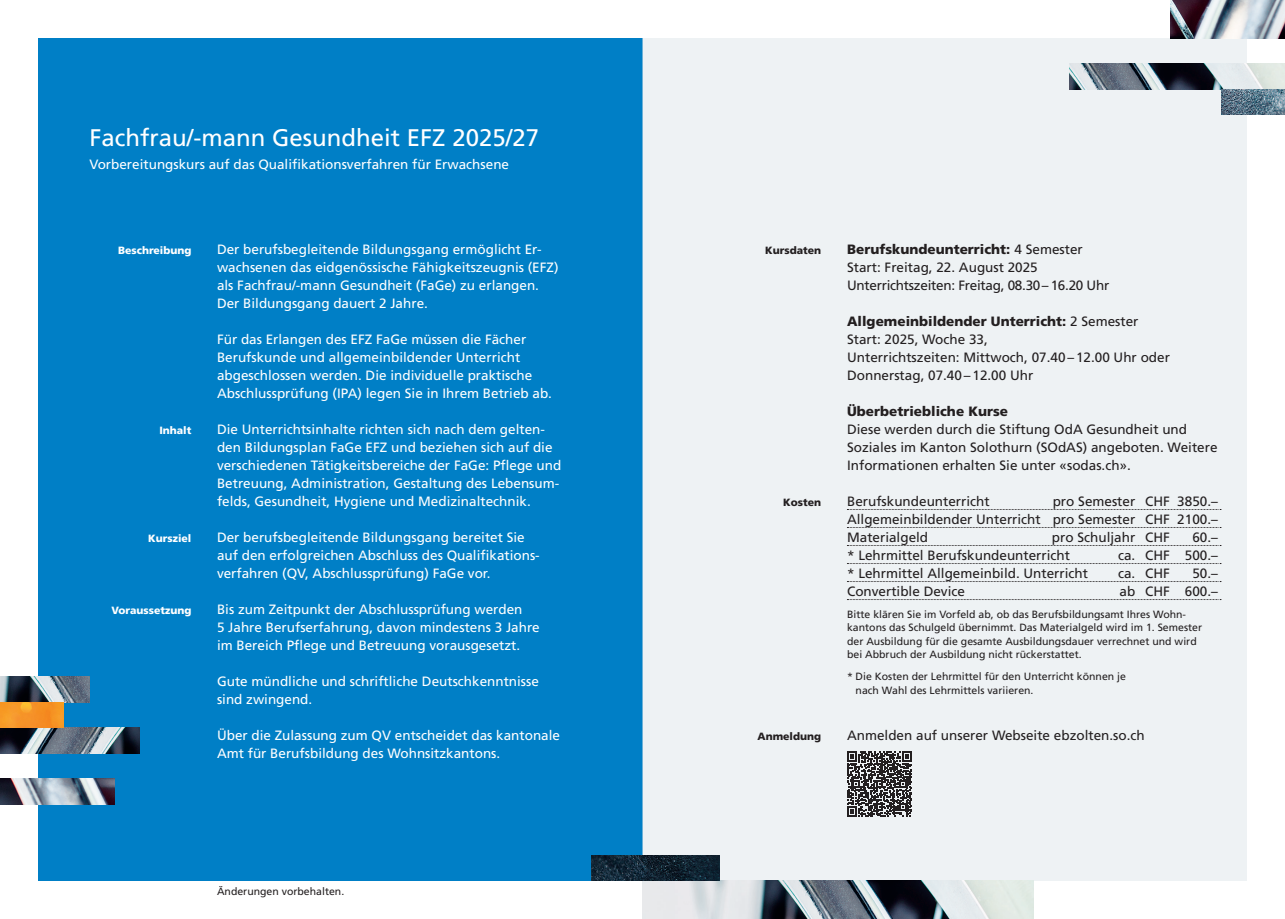
<style>
.page{position:relative;width:1285px;height:919px;background:#fff}
.page>*{position:absolute;margin:0;border:0;box-sizing:border-box;transform-origin:0 0}
.Titel_weiss{font:24px "Frutiger LT Com";color:#fff}
.Grundtext_weiss{font:13.5px/18px "Frutiger LT Com";color:#fff}
.Grundtext_schwarz{font:13.5px/18px "Frutiger LT Com";color:#231f20}
.Grundtext_schwarz_Linie{font:13.5px "Frutiger LT Com";color:#231f20}
.Titelzusatz_weiss{font:13.5px "Frutiger LT Com";color:#fff}
.Grundtext_schwarz-2{font:13.5px "Frutiger LT Com";letter-spacing:-.02em;color:#231f20}
.Grundtext{font:900 13.5px "Frutiger LT Com";color:#231f20}
.Grundtext_weiss-2{font:900 13.5px "Frutiger LT Com";color:#231f20}
.Grundtext_schwarz-3{font:900 13.5px "Frutiger LT Com";color:#231f20}
.Grundtext_klein_schwarz{font:10.5px/13.5px "Frutiger LT Com";color:#231f20}
.Untertitel_weiss_fett{font:900 10.5px "Frutiger LT Com";color:#fff}
.Untertitel_schwarz_fett{font:900 10.5px "Frutiger LT Com";color:#231f20}
.Grundtext-2{font:10.5px "Frutiger LT Com";color:#231f20}
.s1{font-weight:400}
</style>
<div class="page">
<div style="left:38px;top:38px;width:604px;height:842px;background:#007fc6"></div>
<div style="left:642px;top:38px;width:604px;height:842px;background:#eef2f4"></div>
<img style="left:0;top:676px;width:89px;height:26px">
<img style="left:0;top:778px;width:115px;height:26px">
<img style="left:0;top:727px;width:139px;height:26px">
<img style="left:1069px;top:64px;width:215px;height:25px">
<img style="left:1170px;top:0;width:114px;height:38px">
<img style="left:642px;top:880px;width:391px;height:38px">
<img style="left:591px;top:855px;width:128px;height:25px">
<img style="left:0;top:702px;width:64px;height:25px">
<img style="left:1220px;top:89px;width:64px;height:26px">
<svg style="left:847px;top:509px;width:373px;height:1px"></svg>
<svg style="left:847px;top:527px;width:373px;height:1px"></svg>
<svg style="left:847px;top:545px;width:373px;height:1px"></svg>
<svg style="left:847px;top:563px;width:373px;height:1px"></svg>
<svg style="left:847px;top:581px;width:373px;height:1px"></svg>
<svg style="left:847px;top:599px;width:373px;height:1px"></svg>
<svg style="left:847px;top:751px;width:64px;height:65px"></svg>
<p class="Titel_weiss" style="left:89px;top:123px;width:451px">Fachfrau/-mann Gesundheit EFZ 2025/27</p>
<p class="Titelzusatz_weiss" style="left:89px;top:156px;width:421px">Vorbereitungskurs auf das Qualifikationsverfahren für Erwachsene</p>
<p class="Untertitel_weiss_fett" style="left:118px;top:244px;width:75px">Beschreibung</p>
<p class="Untertitel_weiss_fett" style="left:159px;top:424px;width:34px">Inhalt</p>
<p class="Untertitel_weiss_fett" style="left:148px;top:532px;width:45px">Kursziel</p>
<p class="Untertitel_weiss_fett" style="left:111px;top:604px;width:81px">Voraussetzung</p>
<p class="Grundtext_weiss" style="left:217px;top:240px;width:343px">Der berufsbegleitende Bildungsgang ermöglicht Er&shy;wachsenen das eidgenössische Fähigkeitszeugnis (EFZ) als Fachfrau/-mann Gesundheit (FaGe) zu erlangen.</p>
<p class="Grundtext_weiss" style="left:217px;top:294px;width:212px">Der Bildungsgang dauert 2 Jahre.</p>
<p class="Grundtext_weiss" style="left:217px;top:330px;width:336px">Für das Erlangen des EFZ FaGe müssen die Fächer Berufskunde und allgemeinbildender Unterricht abgeschlossen werden. Die individuelle praktische Abschlussprüfung (IPA) legen Sie in Ihrem Betrieb ab.</p>
<p class="Grundtext_weiss" style="left:217px;top:420px;width:346px">Die Unterrichtsinhalte richten sich nach dem gelten&shy;den Bildungsplan FaGe EFZ und beziehen sich auf die verschiedenen Tätigkeitsbereiche der FaGe: Pflege und Betreuung, Administration, Gestaltung des Lebensum&shy;felds, Gesundheit, Hygiene und Medizinaltechnik.</p>
<p class="Grundtext_weiss" style="left:217px;top:528px;width:324px">Der berufsbegleitende Bildungsgang bereitet Sie auf den erfolgreichen Abschluss des Qualifikations&shy;verfahren (QV, Abschlussprüfung) FaGe vor.</p>
<p class="Grundtext_weiss" style="left:217px;top:600px;width:324px">Bis zum Zeitpunkt der Abschlussprüfung werden<br>5 Jahre Berufserfahrung, davon mindestens 3 Jahre im Bereich Pflege und Betreuung vorausgesetzt.</p>
<p class="Grundtext_weiss" style="left:217px;top:672px;width:323px">Gute mündliche und schriftliche Deutschkenntnisse sind zwingend.</p>
<p class="Grundtext_weiss" style="left:217px;top:726px;width:344px">Über die Zulassung zum QV entscheidet das kantonale<br>Amt für Berufsbildung des Wohnsitzkantons.</p>
<p class="Grundtext-2" style="left:217px;top:885px;width:129px">Änderungen vorbehalten.</p>
<p class="Untertitel_schwarz_fett" style="left:765px;top:244px;width:58px">Kursdaten</p>
<p class="Untertitel_schwarz_fett" style="left:783px;top:496px;width:39px">Kosten</p>
<p class="Untertitel_schwarz_fett" style="left:757px;top:730px;width:65px">Anmeldung</p>
<p class="Grundtext_weiss-2" style="left:847px;top:241px;width:237px">Berufskundeunterricht: <span class="s1">4 Semester</span></p>
<p class="Grundtext_schwarz" style="left:847px;top:258px;width:192px">Start: Freitag, 22. August 2025</p>
<p class="Grundtext_schwarz-2" style="left:847px;top:277px;width:264px">Unterrichtszeiten: Freitag, 08.30– 16.20 Uhr</p>
<p class="Grundtext" style="left:847px;top:313px;width:293px">Allgemeinbildender Unterricht: <span class="s1">2 Semester</span></p>
<p class="Grundtext_schwarz" style="left:847px;top:330px;width:142px">Start: 2025, Woche 33,</p>
<p class="Grundtext_schwarz" style="left:847px;top:348px;width:324px">Unterrichtszeiten: Mittwoch, 07.40– 12.00 Uhr oder</p>
<p class="Grundtext_schwarz" style="left:847px;top:366px;width:188px">Donnerstag, 07.40– 12.00 Uhr</p>
<p class="Grundtext_schwarz-3" style="left:847px;top:403px;width:162px">Überbetriebliche Kurse</p>
<p class="Grundtext_schwarz" style="left:847px;top:420px;width:372px">Diese werden durch die Stiftung OdA Gesundheit und<br>Soziales im Kanton Solothurn (SOdAS) angeboten. Weitere<br>Informationen erhalten Sie unter «sodas.ch».</p>
<p class="Grundtext_schwarz_Linie" style="left:847px;top:493px;width:144px">Berufskundeunterricht</p>
<p class="Grundtext_schwarz_Linie" style="left:1052px;top:493px;width:167px">pro Semester CHF 3850.–</p>
<p class="Grundtext_schwarz_Linie" style="left:847px;top:511px;width:372px">Allgemeinbildender Unterricht pro Semester CHF 2100.–</p>
<p class="Grundtext_schwarz_Linie" style="left:847px;top:529px;width:83px">Materialgeld</p>
<p class="Grundtext_schwarz_Linie" style="left:1051px;top:529px;width:119px">pro Schuljahr CHF</p>
<p class="Grundtext_schwarz_Linie" style="left:1192px;top:529px;width:27px">60.–</p>
<p class="Grundtext_schwarz_Linie" style="left:847px;top:547px;width:224px">* Lehrmittel Berufskundeunterricht</p>
<p class="Grundtext_schwarz_Linie" style="left:1117px;top:547px;width:101px">ca. CHF 500.–</p>
<p class="Grundtext_schwarz_Linie" style="left:847px;top:565px;width:242px">* Lehrmittel Allgemeinbild. Unterricht</p>
<p class="Grundtext_schwarz_Linie" style="left:1117px;top:565px;width:53px">ca. CHF</p>
<p class="Grundtext_schwarz_Linie" style="left:1192px;top:565px;width:27px">50.–</p>
<p class="Grundtext_schwarz_Linie" style="left:847px;top:583px;width:119px">Convertible Device</p>
<p class="Grundtext_schwarz_Linie" style="left:1119px;top:583px;width:100px">ab CHF 600.–</p>
<p class="Grundtext_klein_schwarz" style="left:847px;top:607px;width:356px">Bitte klären Sie im Vorfeld ab, ob das Berufsbildungsamt Ihres Wohn&shy;kantons das Schulgeld übernimmt. Das Materialgeld wird im 1. Semester der Ausbildung für die gesamte Ausbildungsdauer verrechnet und wird bei Abbruch der Ausbildung nicht rückerstattet.</p>
<p class="Grundtext_klein_schwarz" style="left:855px;top:670px;width:272px;text-indent:-9px">* Die Kosten der Lehrmittel für den Unterricht können je nach Wahl des Lehrmittels variieren.</p>
<p class="Grundtext_schwarz" style="left:847px;top:726px;width:299px">Anmelden auf unserer Webseite ebzolten.so.ch</p>
</div>
